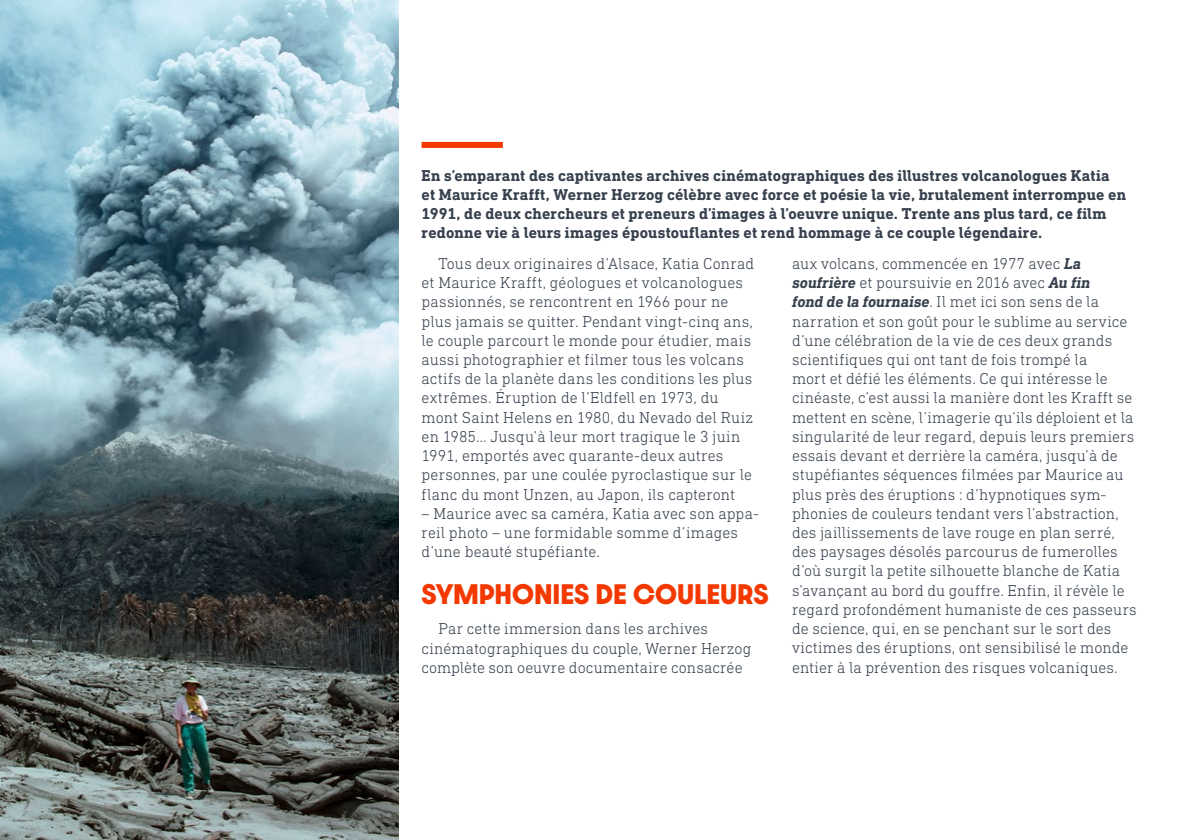
<style>
.page{position:relative;width:1191px;height:840px;background:#fff}
.page>*{position:absolute;margin:0;border:0;box-sizing:border-box;transform-origin:0 0}
.t1{font:700 24px "Dazzle Unicase";color:#f43900}
.t2{font:300 16px/19.2px "DIN Next Slab W01";letter-spacing:.005em;color:#38414e}
.t3{font:700 16px/19.2px "DIN Next Slab W01";letter-spacing:.01em;color:#38414e}
.s1{font-weight:700;font-style:italic}
</style>
<div class="page">
<img style="left:0;top:0;width:399px;height:839px">
<div style="left:421px;top:142px;width:82px;height:6px;background:#f43900"></div>
<p class="t3" style="left:421px;top:165px;width:706px">En s’emparant des captivantes archives cinématographiques des illustres volcanologues Katia et Maurice Krafft, Werner Herzog célèbre avec force et poésie la vie, brutalement interrompue en 1991, de deux chercheurs et preneurs d’images à l’oeuvre unique. Trente ans plus tard, ce film redonne vie à leurs images époustouflantes et rend hommage à ce couple légendaire.</p>
<p class="t2" style="left:421px;top:253px;width:334px;text-indent:17px">Tous deux originaires d’Alsace, Katia Conrad et Maurice Krafft, géologues et volcanologues passionnés, se rencontrent en 1966 pour ne plus jamais se quitter. Pendant vingt-cinq ans, le couple parcourt le monde pour étudier, mais aussi photographier et filmer tous les volcans actifs de la planète dans les conditions les plus extrêmes. Éruption de l’Eldfell en 1973, du mont Saint Helens en 1980, du Nevado del Ruiz en 1985… Jusqu’à leur mort tragique le 3 juin 1991, emportés avec quarante-deux autres personnes, par une coulée pyroclastique sur le flanc du mont Unzen, au Japon, ils capteront</p>
<p class="t2" style="left:421px;top:503px;width:339px">– Maurice avec sa caméra, Katia avec son appa&shy;reil photo – une formidable somme d’images d’une beauté stupéfiante.</p>
<h1 class="t1" style="left:421px;top:575px;width:348px">SYMPHONIES DE COULEURS</h1>
<p class="t2" style="left:421px;top:619px;width:331px;text-indent:17px">Par cette immersion dans les archives cinématographiques du couple, Werner Herzog complète son oeuvre documentaire consacrée</p>
<p class="t2" style="left:792px;top:253px;width:346px">aux volcans, commencée en 1977 avec <span class="s1">La soufrière</span> et poursuivie en 2016 avec <span class="s1">Au fin<br>fond de la fournaise</span>. Il met ici son sens de la narration et son goût pour le sublime au service d’une célébration de la vie de ces deux grands scientifiques qui ont tant de fois trompé la<br>mort et défié les éléments. Ce qui intéresse le cinéaste, c’est aussi la manière dont les Krafft se mettent en scène, l’imagerie qu’ils déploient et la singularité de leur regard, depuis leurs premiers essais devant et derrière la caméra, jusqu’à de stupéfiantes séquences filmées par Maurice au plus près des éruptions : d’hypnotiques sym&shy;phonies de couleurs tendant vers l’abstraction, des jaillissements de lave rouge en plan serré, des paysages désolés parcourus de fumerolles d’où surgit la petite silhouette blanche de Katia s’avançant au bord du gouffre. Enfin, il révèle le regard profondément humaniste de ces passeurs de science, qui, en se penchant sur le sort des victimes des éruptions, ont sensibilisé le monde entier à la prévention des risques volcaniques.</p>
</div>
